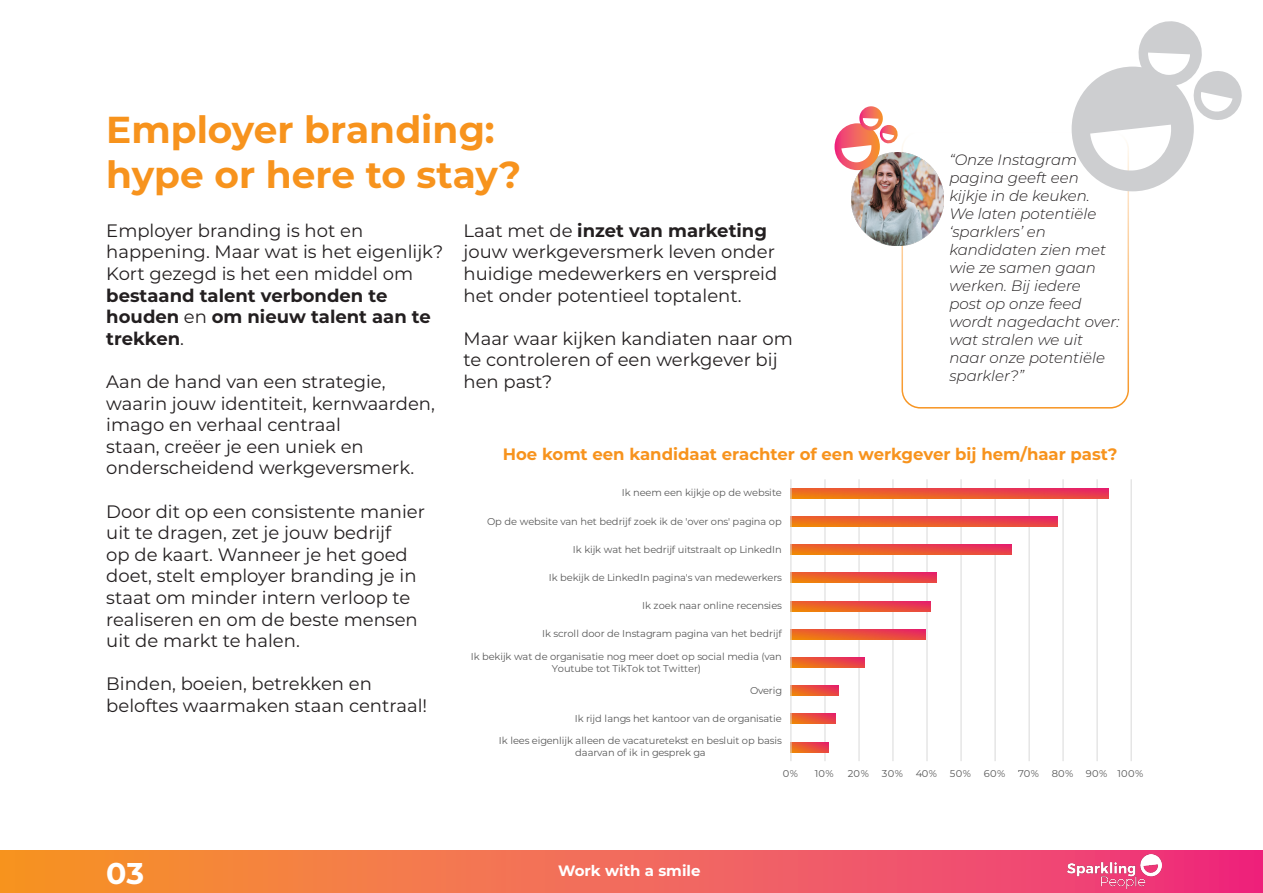
<style>
.page{position:relative;width:1263px;height:893px;background:#fff}
.page>*{position:absolute;margin:0;border:0;box-sizing:border-box;transform-origin:0 0}
.t1{font:700 37.5px "Montserrat";color:#f7931d}
.t2{font:700 30px "Montserrat";color:#fff}
.t3{font:18px/21.6px "Montserrat";color:#231f20}
.t4{font:700 18px/21.6px "Montserrat";color:#231f20}
.t5{font:700 16.5px "Montserrat";color:#f7931d}
.t6{font:italic 300 15px/18px "Montserrat";color:#231f20}
.t7{font:700 15px "Montserrat";color:#fff}
.t8{font:9.9px/12px "Montserrat";letter-spacing:-.01em;color:#595959;text-align:center}
.s1{font-weight:700}
.s2{font-weight:400}
</style>
<div class="page">
<svg style="left:0;top:850px;width:1263px;height:43px;background:#f26956"></svg>
<img style="left:1067px;top:855px;width:94px;height:34px">
<hr style="left:824px;top:479px;width:1px;height:282px;background:#d9d9d9">
<hr style="left:859px;top:479px;width:1px;height:282px;background:#d9d9d9">
<hr style="left:892px;top:479px;width:1px;height:282px;background:#d9d9d9">
<hr style="left:926px;top:479px;width:1px;height:282px;background:#d9d9d9">
<hr style="left:961px;top:479px;width:1px;height:282px;background:#d9d9d9">
<hr style="left:995px;top:479px;width:1px;height:282px;background:#d9d9d9">
<hr style="left:1029px;top:479px;width:1px;height:282px;background:#d9d9d9">
<hr style="left:1063px;top:479px;width:1px;height:282px;background:#d9d9d9">
<hr style="left:1097px;top:479px;width:1px;height:282px;background:#d9d9d9">
<hr style="left:1131px;top:479px;width:1px;height:282px;background:#d9d9d9">
<img style="left:791px;top:742px;width:38px;height:10px">
<img style="left:791px;top:714px;width:44px;height:10px">
<img style="left:791px;top:686px;width:47px;height:10px">
<img style="left:791px;top:657px;width:73px;height:10px">
<img style="left:791px;top:629px;width:135px;height:10px">
<img style="left:791px;top:601px;width:139px;height:10px">
<img style="left:791px;top:573px;width:145px;height:10px">
<img style="left:791px;top:545px;width:221px;height:10px">
<img style="left:791px;top:516px;width:267px;height:10px">
<img style="left:791px;top:488px;width:317px;height:10px">
<hr style="left:790px;top:479px;width:1px;height:282px;background:#d9d9d9">
<div style="left:901px;top:131px;width:228px;height:278px;border:2px solid #fff;border-radius:18px"></div>
<img style="left:851px;top:152px;width:93px;height:93px">
<svg style="left:834px;top:106px;width:65px;height:64px"></svg>
<svg style="left:1071px;top:21px;width:171px;height:170px"></svg>
<p class="t1" style="left:106px;top:102px;width:390px">Employer branding:</p>
<p class="t1" style="left:106px;top:147px;width:417px">hype or here to stay?</p>
<p class="t6" style="left:949px;top:150px;width:171px">“Onze Instagram pagina geeft een kijkje in de keuken.<br>We laten potentiële ‘sparklers’ en kandidaten zien met wie ze samen gaan werken. Bij iedere<br>post op onze feed wordt nagedacht over: wat stralen we uit naar onze potentiële sparkler?”</p>
<p class="t3" style="left:463px;top:219px;width:315px">Laat met de <span class="s1">inzet van marketing </span>jouw werkgeversmerk leven onder huidige medewerkers en verspreid het onder potentieel toptalent.</p>
<p class="t3" style="left:463px;top:327px;width:331px">Maar waar kijken kandiaten naar om te controleren of een werkgever bij hen past?</p>
<p class="t3" style="left:106px;top:219px;width:339px">Employer branding is hot en happening. Maar wat is het eigenlijk?</p>
<p class="t4" style="left:106px;top:262px;width:326px"><span class="s2">Kort gezegd is het een middel om </span>bestaand talent verbonden te houden <span class="s2">en</span> om nieuw talent aan te trekken<span class="s2">.</span></p>
<p class="t3" style="left:106px;top:370px;width:330px">Aan de hand van een strategie, waarin jouw identiteit, kernwaarden, imago en verhaal centraal<br>staan, creëer je een uniek en onderscheidend werkgeversmerk.</p>
<p class="t3" style="left:106px;top:500px;width:320px">Door dit op een consistente manier uit te dragen, zet je jouw bedrijf<br>op de kaart. Wanneer je het goed doet, stelt employer branding je in staat om minder intern verloop te realiseren en om de beste mensen uit de markt te halen.</p>
<p class="t3" style="left:106px;top:673px;width:322px">Binden, boeien, betrekken en beloftes waarmaken staan centraal!</p>
<p class="t5" style="left:503px;top:443px;width:616px">Hoe komt een kandidaat erachter of een werkgever bij hem/haar past?</p>
<p class="t8" style="left:622px;top:487px;width:161px">Ik neem een kijkje op de website</p>
<p class="t8" style="left:487px;top:515px;width:296px">Op de website van het bedrijf zoek ik de 'over ons' pagina op</p>
<p class="t8" style="left:573px;top:543px;width:210px">Ik kijk wat het bedrijf uitstraalt op LinkedIn</p>
<p class="t8" style="left:549px;top:571px;width:235px">Ik bekijk de LinkedIn pagina's van medewerkers</p>
<p class="t8" style="left:642px;top:599px;width:141px">Ik zoek naar online recensies</p>
<p class="t8" style="left:542px;top:627px;width:241px">Ik scroll door de Instagram pagina van het bedrijf</p>
<p class="t8" style="left:471px;top:650px;width:313px">Ik bekijk wat de organisatie nog meer doet op social media (van<br>Youtube tot TikTok tot Twitter)</p>
<p class="t8" style="left:750px;top:684px;width:34px">Overig</p>
<p class="t8" style="left:575px;top:712px;width:209px">Ik rijd langs het kantoor van de organisatie</p>
<p class="t8" style="left:499px;top:734px;width:285px">Ik lees eigenlijk alleen de vacaturetekst en besluit op basis daarvan of ik in gesprek ga</p>
<p class="t2" style="left:106px;top:851px;width:39px">03</p>
<p class="t7" style="left:558px;top:860px;width:144px">Work with a smile</p>
<p class="t8" style="left:783px;top:767px;width:17px">0%</p>
<p class="t8" style="left:815px;top:767px;width:20px">10%</p>
<p class="t8" style="left:848px;top:767px;width:23px">20%</p>
<p class="t8" style="left:882px;top:767px;width:23px">30%</p>
<p class="t8" style="left:916px;top:767px;width:23px">40%</p>
<p class="t8" style="left:950px;top:767px;width:23px">50%</p>
<p class="t8" style="left:984px;top:767px;width:23px">60%</p>
<p class="t8" style="left:1018px;top:767px;width:22px">70%</p>
<p class="t8" style="left:1052px;top:767px;width:23px">80%</p>
<p class="t8" style="left:1086px;top:767px;width:59px">90% 100%</p>
</div>
